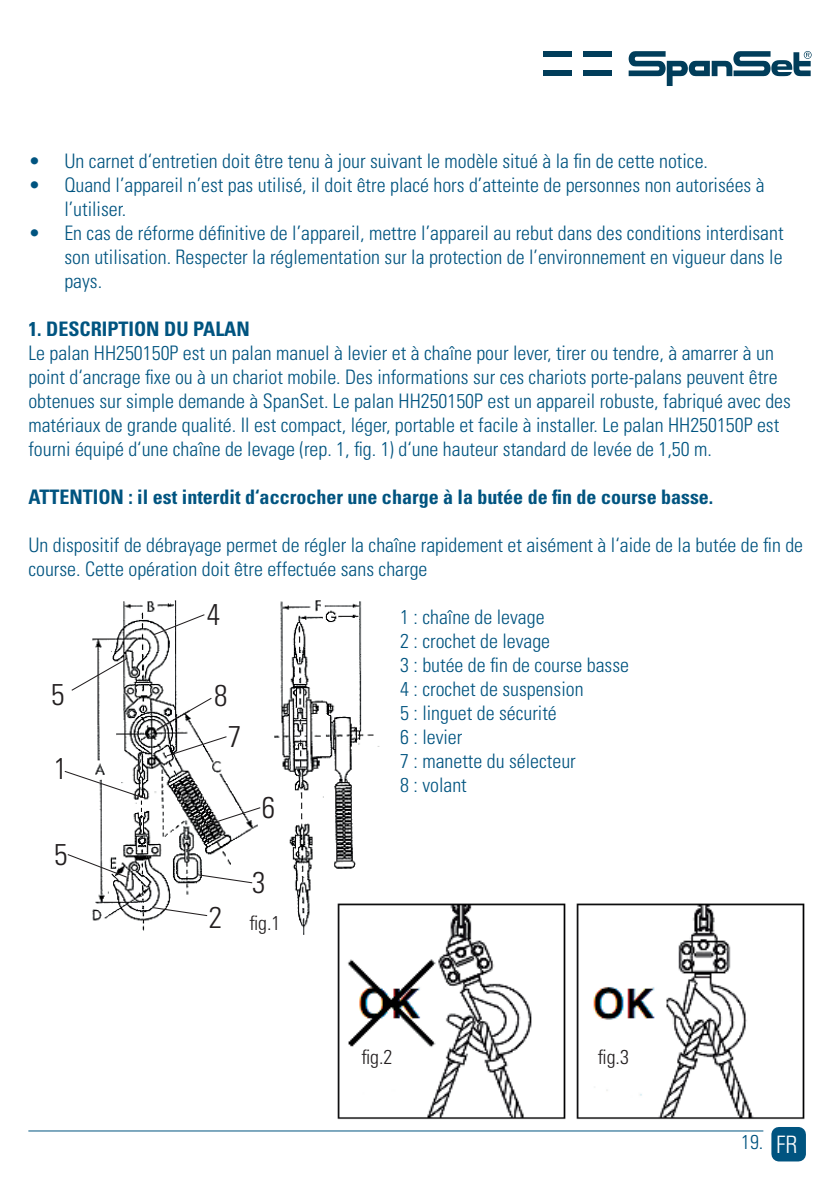
<style>
.page{position:relative;width:840px;height:1191px;background:#fff}
.page>*{position:absolute;margin:0;border:0;box-sizing:border-box;transform-origin:0 0}
.t1{font:300 condensed 30px "Univers LT Std";color:#231f20}
.t2{font:300 condensed 24px "Univers LT Std";color:#fff}
.t3{font:300 condensed 20px/24px "Univers LT Std";color:#005480}
.t4{font:700 condensed 20px "Univers LT Std";color:#005480}
.t5{font:300 condensed 20px "Univers LT Std";color:#231f20}
</style>
<div class="page">
<img style="left:92px;top:600px;width:288px;height:335px">
<svg style="left:64px;top:770px;width:81px;height:29px"></svg>
<svg style="left:152px;top:906px;width:56px;height:10px"></svg>
<svg style="left:197px;top:873px;width:56px;height:11px"></svg>
<svg style="left:152px;top:613px;width:54px;height:23px"></svg>
<svg style="left:67px;top:853px;width:61px;height:25px"></svg>
<svg style="left:71px;top:657px;width:56px;height:34px"></svg>
<svg style="left:199px;top:806px;width:62px;height:22px"></svg>
<svg style="left:155px;top:697px;width:73px;height:60px"></svg>
<img style="left:327px;top:899px;width:478px;height:221px">
<hr style="left:28px;top:1130px;width:735px;height:1px;background:#005480">
<div style="left:771px;top:1127px;width:34px;height:34px;background:#005480"></div>
<svg style="left:628px;top:51px;width:183px;height:35px"></svg>
<div style="left:542px;top:71px;width:29px;height:5px;background:#013d5a"></div>
<div style="left:583px;top:71px;width:28px;height:5px;background:#013d5a"></div>
<div style="left:542px;top:51px;width:29px;height:6px;background:#013d5a"></div>
<div style="left:583px;top:51px;width:28px;height:6px;background:#013d5a"></div>
<p class="t3" style="left:28px;top:149px;width:680px">• Un carnet d‘entretien doit être tenu à jour suivant le modèle situé à la fin de cette notice.</p>
<p class="t3" style="left:64px;top:173px;width:701px;text-indent:-36px">• Quand l’appareil n’est pas utilisé, il doit être placé hors d’atteinte de personnes non autorisées à l’utiliser.</p>
<p class="t3" style="left:64px;top:221px;width:720px;text-align:justify;text-indent:-36px">• En cas de réforme définitive de l’appareil, mettre l’appareil au rebut dans des conditions interdisant son utilisation. Respecter la réglementation sur la protection de l’environnement en vigueur dans le pays.</p>
<p class="t4" style="left:28px;top:316px;width:223px">1. DESCRIPTION DU PALAN</p>
<p class="t3" style="left:28px;top:341px;width:763px">Le palan HH250150P est un palan manuel à levier et à chaîne pour lever, tirer ou tendre, à amarrer à un point d‘ancrage fixe ou à un chariot mobile. Des informations sur ces chariots porte-palans peuvent être obtenues sur simple demande à SpanSet. Le palan HH250150P est un appareil robuste, fabriqué avec des matériaux de grande qualité. Il est compact, léger, portable et facile à installer. Le palan HH250150P est fourni équipé d‘une chaîne de levage (rep. 1, fig. 1) d‘une hauteur standard de levée de 1,50 m.</p>
<p class="t4" style="left:28px;top:484px;width:686px">ATTENTION : il est interdit d‘accrocher une charge à la butée de fin de course basse.</p>
<p class="t3" style="left:28px;top:533px;width:775px">Un dispositif de débrayage permet de régler la chaîne rapidement et aisément à l‘aide de la butée de fin de course. Cette opération doit être effectuée sans charge</p>
<h1 class="t1" style="left:51px;top:676px;width:15px">5</h1>
<h1 class="t1" style="left:54px;top:750px;width:15px">1</h1>
<h1 class="t1" style="left:54px;top:836px;width:15px">5</h1>
<h1 class="t1" style="left:206px;top:597px;width:15px">4</h1>
<h1 class="t1" style="left:214px;top:678px;width:15px">8</h1>
<h1 class="t1" style="left:228px;top:719px;width:15px">7</h1>
<h1 class="t1" style="left:262px;top:789px;width:15px">6</h1>
<h1 class="t1" style="left:208px;top:899px;width:15px">2</h1>
<h1 class="t1" style="left:252px;top:864px;width:15px">3</h1>
<p class="t5" style="left:249px;top:911px;width:33px">fig.1</p>
<p class="t3" style="left:400px;top:605px;width:230px">1 : chaîne de levage<br>2 : crochet de levage<br>3 : butée de fin de course basse<br>4 : crochet de suspension<br>5 : linguet de sécurité<br>6 : levier<br>7 : manette du sélecteur<br>8 : volant</p>
<p class="t5" style="left:361px;top:1045px;width:33px">fig.2</p>
<p class="t5" style="left:597px;top:1045px;width:33px">fig.3</p>
<p class="t3" style="left:740px;top:1129px;width:24px">19.</p>
<p class="t2" style="left:775px;top:1130px;width:23px">FR</p>
</div>
